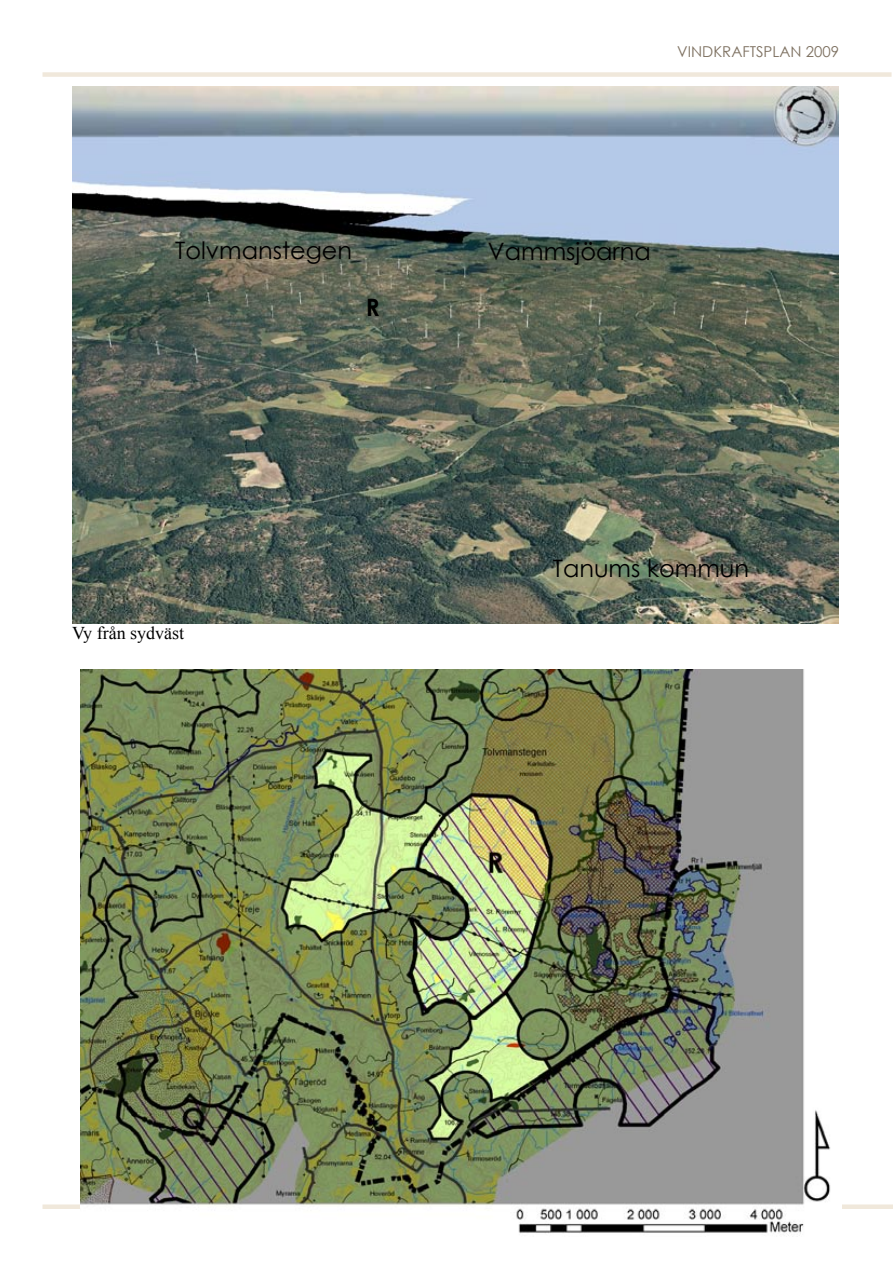
<style>
.page{position:relative;width:893px;height:1263px;background:#fff}
.page>*{position:absolute;margin:0;border:0;box-sizing:border-box;transform-origin:0 0}
.t1{font:24px "Century Gothic";color:#000}
.t2{font:700 24px "Century Gothic";color:#000}
.t3{font:18px "Times New Roman";color:#000}
.t4{font:15px "Century Gothic";color:#7d7060}
</style>
<div class="page">
<div style="left:43px;top:72px;width:848px;height:5px;background:#f0e8db"></div>
<div style="left:43px;top:1204px;width:850px;height:5px;background:#f0e8db"></div>
<img style="left:81px;top:669px;width:760px;height:564px">
<img style="left:72px;top:87px;width:767px;height:536px">
<p class="t4" style="left:677px;top:41px;width:163px">VINDKRAFTSPLAN 2009</p>
<p class="t1" style="left:175px;top:233px;width:179px">Tolvmanstegen</p>
<p class="t1" style="left:488px;top:235px;width:164px">Vammsjöarna</p>
<p class="t2" style="left:366px;top:289px;width:15px">R</p>
<p class="t3" style="left:72px;top:621px;width:113px">Vy från sydväst</p>
<p class="t1" style="left:553px;top:552px;width:198px">Tanums kommun</p>
</div>
